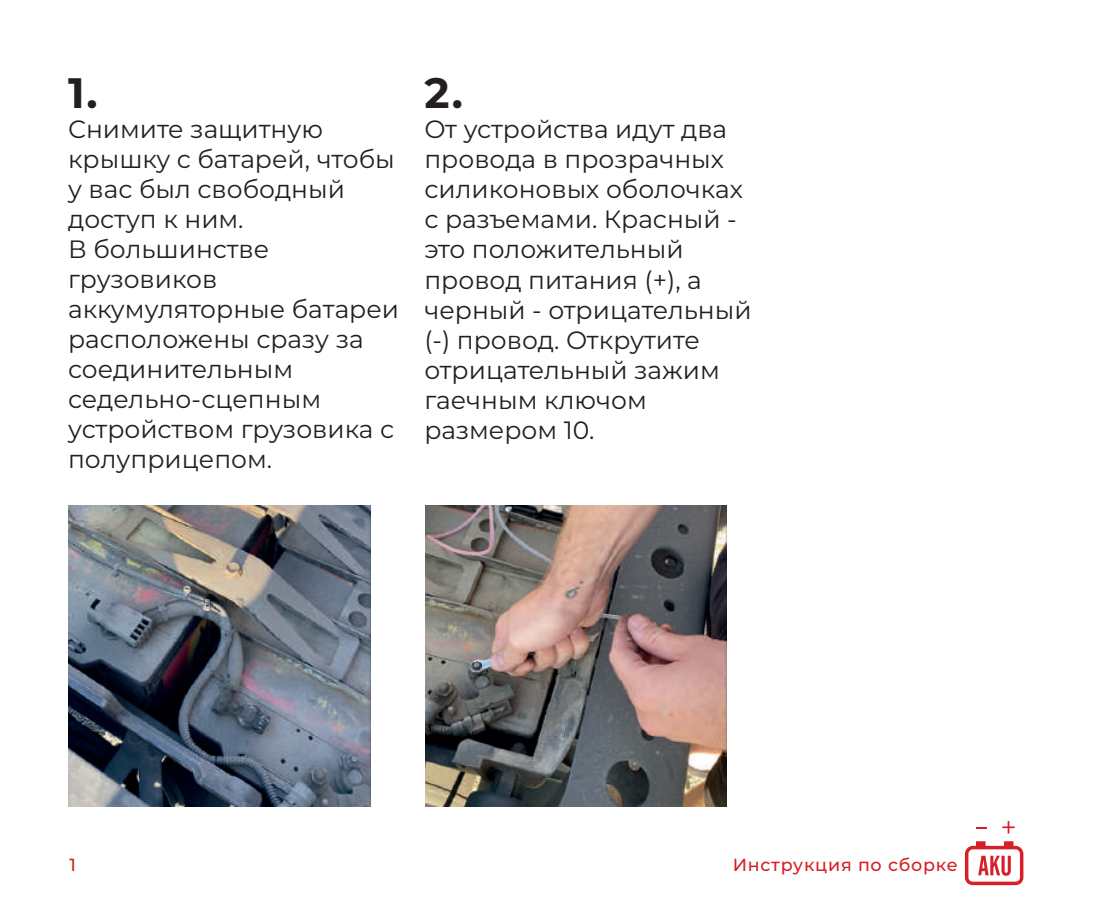
<style>
.page{position:relative;width:1099px;height:922px;background:#fff}
.page>*{position:absolute;margin:0;border:0;box-sizing:border-box;transform-origin:0 0}
.t1{font:700 42.5px "Montserrat";color:#231f20}
.t2{font:25px/30px "Montserrat";color:#231f20}
.t3{font:500 17.5px "Montserrat";letter-spacing:.045em;color:#d61f26}
</style>
<div class="page">
<img style="left:68px;top:505px;width:303px;height:301px">
<img style="left:425px;top:505px;width:301px;height:301px">
<svg style="left:1002px;top:821px;width:12px;height:12px"></svg>
<svg style="left:964px;top:841px;width:59px;height:43px"></svg>
<h1 class="t1" style="left:68px;top:62px;width:31px">1.</h1>
<p class="t2" style="left:68px;top:113px;width:332px">Снимите защитную крышку с батарей, чтобы у вас был свободный доступ к ним.<br>В большинстве грузовиков аккумуляторные батареи расположены сразу за соединительным седельно-сцепным устройством грузовика с полуприцепом.</p>
<h1 class="t1" style="left:424px;top:63px;width:40px">2.</h1>
<p class="t2" style="left:424px;top:114px;width:329px">От устройства идут два провода в прозрачных силиконовых оболочках с разъемами. Красный - это положительный провод питания (+), а черный - отрицательный (-) провод. Открутите отрицательный зажим гаечным ключом размером 10.</p>
<p class="t3" style="left:69px;top:852px;width:8px">1</p>
<p class="t3" style="left:732px;top:852px;width:227px">Инструкция по сборке</p>
</div>
